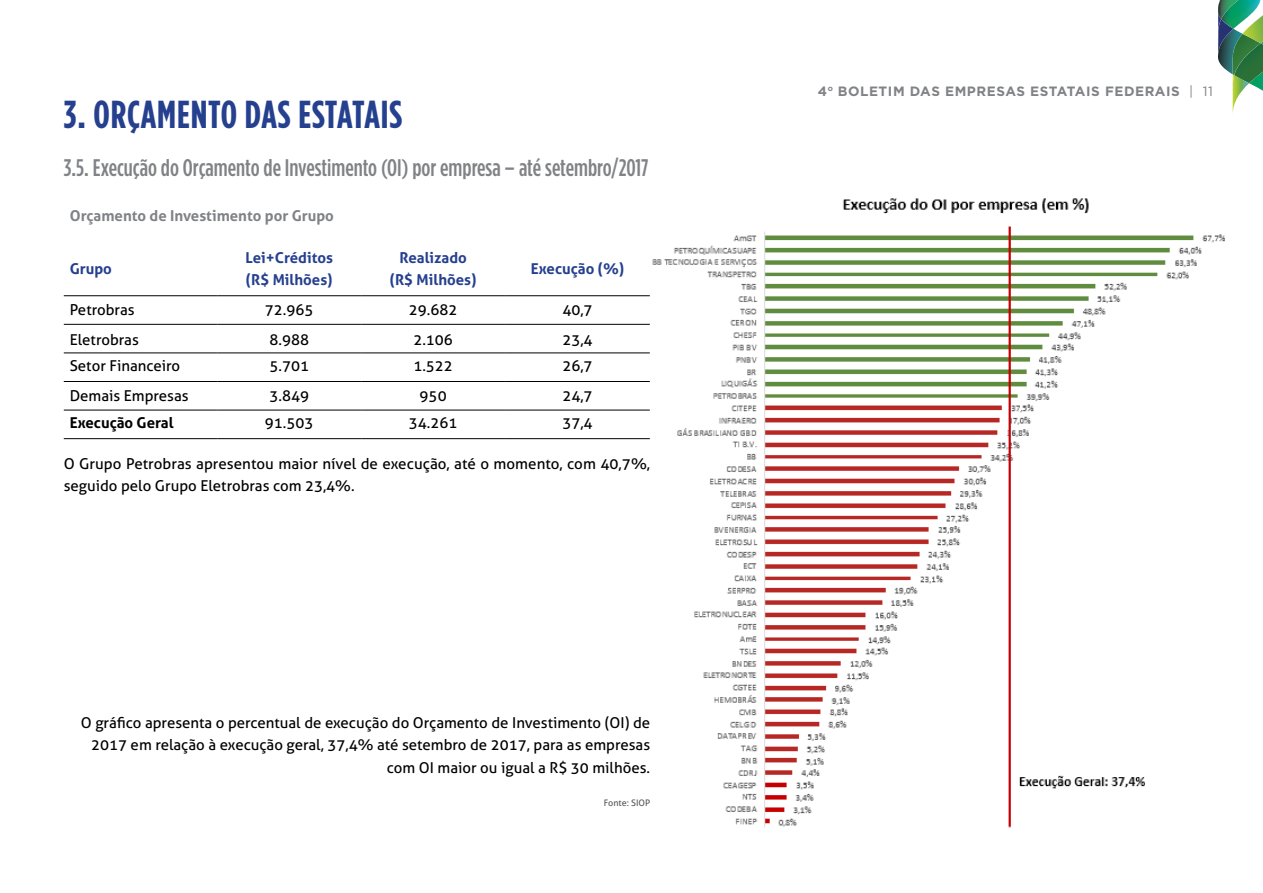
<style>
.page{position:relative;width:1263px;height:893px;background:#fff}
.page>*{position:absolute;margin:0;border:0;box-sizing:border-box;transform-origin:0 0}
.t1{font:700 condensed 39px "Gotham HTF";color:#25408f}
.t2{font:500 condensed 24px "Gotham HTF";color:#808285}
.t3{font:15px/22.5px "Aller";color:#000}
.t4{font:700 15px/22.5px "Aller";color:#25408f}
.t5{font:700 15px "Aller";color:#808285}
.t6{font:700 15px "Aller";color:#000}
.t7{font:700 13.5px "Gotham HTF";letter-spacing:.04em;color:#808285}
.t8{font:9px "Aller";color:#58595b}
.s1{font-weight:400}
</style>
<div class="page">
<svg style="left:1218px;top:0;width:45px;height:113px"></svg>
<img style="left:1218px;top:0;width:35px;height:19px">
<hr style="left:64px;top:324px;width:153px;height:1px;background:#000">
<hr style="left:217px;top:324px;width:144px;height:1px;background:#000">
<hr style="left:361px;top:324px;width:144px;height:1px;background:#000">
<hr style="left:505px;top:324px;width:145px;height:1px;background:#000">
<hr style="left:64px;top:353px;width:153px;height:1px;background:#000">
<hr style="left:217px;top:353px;width:144px;height:1px;background:#000">
<hr style="left:361px;top:353px;width:144px;height:1px;background:#000">
<hr style="left:505px;top:353px;width:145px;height:1px;background:#000">
<hr style="left:64px;top:381px;width:153px;height:1px;background:#000">
<hr style="left:217px;top:381px;width:144px;height:1px;background:#000">
<hr style="left:361px;top:381px;width:144px;height:1px;background:#000">
<hr style="left:505px;top:381px;width:145px;height:1px;background:#000">
<hr style="left:64px;top:410px;width:153px;height:1px;background:#000">
<hr style="left:217px;top:410px;width:144px;height:1px;background:#000">
<hr style="left:361px;top:410px;width:144px;height:1px;background:#000">
<hr style="left:505px;top:410px;width:145px;height:1px;background:#000">
<hr style="left:64px;top:438px;width:153px;height:1px;background:#000">
<hr style="left:217px;top:438px;width:144px;height:1px;background:#000">
<hr style="left:361px;top:438px;width:144px;height:1px;background:#000">
<hr style="left:505px;top:438px;width:145px;height:1px;background:#000">
<hr style="left:64px;top:295px;width:153px;height:1px;background:#000">
<hr style="left:217px;top:295px;width:144px;height:1px;background:#000">
<hr style="left:361px;top:295px;width:144px;height:1px;background:#000">
<hr style="left:505px;top:295px;width:145px;height:1px;background:#000">
<img style="left:652px;top:198px;width:573px;height:630px">
<h1 class="t1" style="left:64px;top:92px;width:47px">3. ORÇAMENTO</h1>
<h1 class="t1" style="left:245px;top:92px;width:68px">DAS ESTATAIS</h1>
<h2 class="t2" style="left:64px;top:155px;width:586px">3.5. Execução do Orçamento de Investimento (OI) por empresa – até setembro/2017</h2>
<p class="t5" style="left:70px;top:207px;width:266px">Orçamento de Investimento por Grupo</p>
<p class="t4" style="left:70px;top:257px;width:44px">Grupo</p>
<p class="t4" style="left:245px;top:246px;width:89px">Lei+Créditos (R$ Milhões)</p>
<p class="t4" style="left:390px;top:246px;width:88px;text-align:center">Realizado (R$ Milhões)</p>
<p class="t4" style="left:531px;top:257px;width:95px">Execução (%)</p>
<p class="t3" style="left:70px;top:298px;width:66px">Petrobras</p>
<p class="t3" style="left:265px;top:298px;width:50px">72.965</p>
<p class="t3" style="left:409px;top:298px;width:50px">29.682</p>
<p class="t3" style="left:562px;top:298px;width:32px">40,7</p>
<p class="t3" style="left:70px;top:328px;width:71px">Eletrobras</p>
<p class="t3" style="left:269px;top:328px;width:41px">8.988</p>
<p class="t3" style="left:413px;top:328px;width:41px">2.106</p>
<p class="t3" style="left:562px;top:328px;width:32px">23,4</p>
<p class="t3" style="left:70px;top:355px;width:112px">Setor Financeiro</p>
<p class="t3" style="left:269px;top:355px;width:41px">5.701</p>
<p class="t3" style="left:413px;top:355px;width:41px">1.522</p>
<p class="t3" style="left:562px;top:355px;width:32px">26,7</p>
<p class="t3" style="left:70px;top:385px;width:120px">Demais Empresas</p>
<p class="t3" style="left:269px;top:385px;width:41px">3.849</p>
<p class="t3" style="left:420px;top:385px;width:28px">950</p>
<p class="t3" style="left:562px;top:385px;width:32px">24,7</p>
<p class="t6" style="left:70px;top:413px;width:105px">Execução Geral</p>
<p class="t3" style="left:265px;top:411px;width:50px">91.503</p>
<p class="t3" style="left:409px;top:411px;width:50px">34.261</p>
<p class="t3" style="left:562px;top:411px;width:32px">37,4</p>
<p class="t3" style="left:64px;top:452px;width:588px">O Grupo Petrobras apresentou maior nível de execução, até o momento, com 40,7%, seguido pelo Grupo Eletrobras com 23,4%.</p>
<p class="t3" style="left:81px;top:711px;width:571px;text-align:right">O gráfico apresenta o percentual de execução do Orçamento de Investimento (OI) de<br>2017 em relação à execução geral, 37,4% até setembro de 2017, para as empresas com OI maior ou igual a R$ 30 milhões.</p>
<p class="t8" style="left:604px;top:798px;width:48px">Fonte: SIOP</p>
<p class="t7" style="left:818px;top:83px;width:397px">4<sup>o</sup> BOLETIM DAS EMPRESAS ESTATAIS FEDERAIS <span class="s1">| 11</span></p>
</div>
